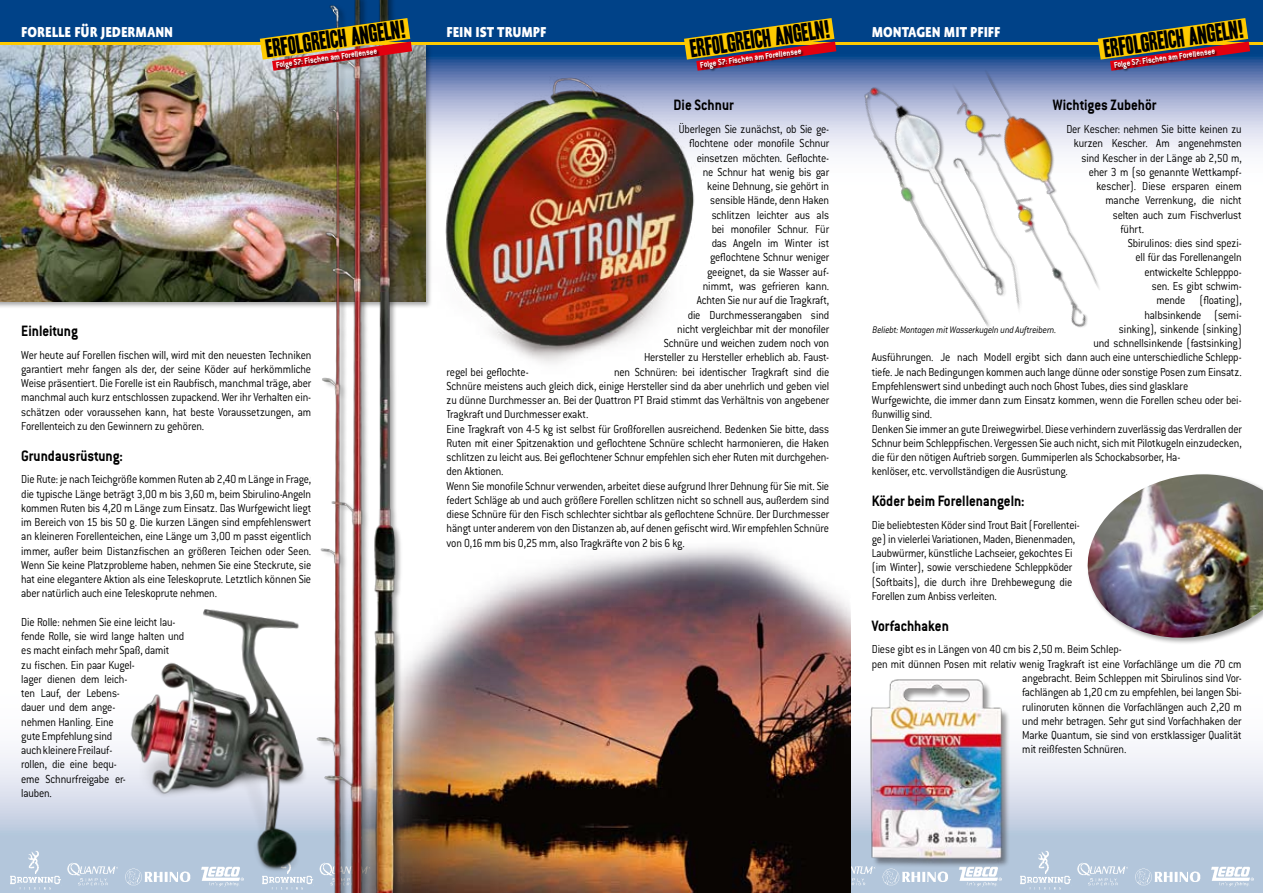
<style>
.page{position:relative;width:1263px;height:893px;background:#fff}
.page>*{position:absolute;margin:0;border:0;box-sizing:border-box;transform-origin:0 0}
.t1{font:21.6px "Headline One HPLHS";color:#000}
.t2{font:700 16.5px "Conduit ITC";color:#000;scale:.9 1}
.t3{font:900 16.5px "Profile";color:#fff;scale:.9 1}
.t4{font:300 12.75px/14.2px "Conduit ITC";letter-spacing:-.015em;color:#000;scale:.9 1}
.t5{font:italic 300 10.5px "Conduit ITC";letter-spacing:-.015em;color:#000;scale:.9 1}
.t6{font:700 9.15px "Conduit ITC";color:#fff;scale:.9 1}
</style>
<div class="page">
<svg style="left:0;top:610px;width:1263px;height:234px"></svg>
<svg style="left:0;top:0;width:1263px;height:152px;background:#38689f"></svg>
<img style="left:0;top:844px;width:1263px;height:49px">
<img style="left:405px;top:547px;width:445px;height:346px">
<img style="left:0;top:45px;width:425px;height:256px">
<img style="left:311px;top:0;width:94px;height:893px">
<hr style="left:0;top:43px;width:1263px;height:2px;background:#feca00">
<div style="left:276px;top:49px;width:104px;height:23px;background:#000;opacity:.75"></div>
<img style="left:260px;top:18px;width:152px;height:53px">
<div style="left:700px;top:49px;width:104px;height:23px;background:#536fa9"></div>
<svg style="left:684px;top:18px;width:152px;height:53px;background:#90743f"></svg>
<div style="left:1114px;top:49px;width:104px;height:23px;background:#536fa9"></div>
<svg style="left:1098px;top:18px;width:152px;height:53px;background:#806b49"></svg>
<img style="left:102px;top:579px;width:231px;height:314px">
<img style="left:402px;top:60px;width:316px;height:327px">
<img style="left:866px;top:674px;width:156px;height:199px">
<img style="left:837px;top:45px;width:82px;height:176px">
<img style="left:919px;top:35px;width:238px;height:293px">
<img style="left:1080px;top:474px;width:183px;height:173px">
<h1 class="t1" style="left:265px;top:38px;width:143px;rotate:-8deg">Erfolgreich Angeln!</h1>
<h1 class="t1" style="left:689px;top:38px;width:143px;rotate:-8deg">Erfolgreich Angeln!</h1>
<p class="t3" style="left:21px;top:23px;width:170px">FORELLE FÜR JEDERMANN</p>
<p class="t3" style="left:446px;top:23px;width:111px">FEIN IST TRUMPF</p>
<p class="t3" style="left:872px;top:23px;width:137px">MONTAGEN MIT PFIFF</p>
<p class="t6" style="left:275px;top:60px;width:115px;rotate:-8deg">Folge S7: Fischen am Forellensee</p>
<p class="t6" style="left:699px;top:60px;width:115px;rotate:-8deg">Folge S7: Fischen am Forellensee</p>
<h1 class="t1" style="left:1103px;top:38px;width:143px;rotate:-8deg">Erfolgreich Angeln!</h1>
<p class="t6" style="left:1113px;top:60px;width:115px;rotate:-8deg">Folge S7: Fischen am Forellensee</p>
<p class="t2" style="left:21px;top:321px;width:64px">Einleitung</p>
<p class="t4" style="left:21px;top:347px;width:324px;text-align:justify">Wer heute auf Forellen fischen will, wird mit den neuesten Techniken garantiert mehr fangen als der, der seine Köder auf herkömmliche Weise präsentiert. Die Forelle ist ein Raubfisch, manchmal träge, aber manchmal auch kurz entschlossen zupackend. Wer ihr Verhalten ein&shy;schätzen oder voraussehen kann, hat beste Voraussetzungen, am Forellenteich zu den Gewinnern zu gehören.</p>
<p class="t2" style="left:21px;top:446px;width:114px">Grundausrüstung:</p>
<p class="t4" style="left:21px;top:472px;width:324px;text-align:justify">Die Rute: je nach Teichgröße kommen Ruten ab 2,40 m Länge in Frage, die typische Länge beträgt 3,00 m bis 3,60 m, beim Sbirulino-Angeln kommen Ruten bis 4,20 m Länge zum Einsatz. Das Wurfgewicht liegt im Bereich von 15 bis 50 g. Die kurzen Längen sind empfehlenswert an kleineren Forellenteichen, eine Länge um 3,00 m passt eigentlich immer, außer beim Distanzfischen an größeren Teichen oder Seen.<br>Wenn Sie keine Platzprobleme haben, nehmen Sie eine Steckrute, sie hat eine elegantere Aktion als eine Teleskoprute. Letztlich können Sie aber natürlich auch eine Teleskoprute nehmen.</p>
<p class="t4" style="left:21px;top:615px;width:183px">Die Rolle: nehmen Sie eine leicht lau&shy;fende Rolle, sie wird lange halten und es macht einfach mehr Spaß, damit<br>zu fischen. Ein paar Kugel-<br>lager dienen dem leich-<br>ten Lauf, der Lebens-<br>dauer und dem ange-<br>nehmen Hanling. Eine<br>gute Empfehlung sind<br>auch kleinere Freilauf-<br>rollen, die eine bequ-<br>eme Schnurfreigabe er-<br>lauben.</p>
<p class="t2" style="left:674px;top:96px;width:68px">Die Schnur</p>
<p class="t4" style="left:644px;top:122px;width:207px;text-align:right">Überlegen Sie zunächst, ob Sie ge&shy;flochtene oder monofile Schnur einsetzen möchten. Geflochte-<br>ne Schnur hat wenig bis gar<br>keine Dehnung, sie gehört in<br>sensible Hände, denn Haken<br>schlitzen leichter aus als<br>bei monofiler Schnur. Für<br>das Angeln im Winter ist<br>geflochtene Schnur weniger<br>geeignet, da sie Wasser auf-<br>nimmt, was gefrieren kann.<br>Achten Sie nur auf die Tragkraft,<br>die Durchmesserangaben sind<br>nicht vergleichbar mit der monofiler<br>Schnüre und weichen zudem noch von<br>Hersteller zu Hersteller erheblich ab. Faust-</p>
<p class="t4" style="left:446px;top:364px;width:427px;text-indent:168px">nen Schnüren: bei identischer Tragkraft sind die Schnüre meistens auch gleich dick, einige Hersteller sind da aber unehrlich und geben viel zu dünne Durchmesser an. Bei der Quattron PT Braid stimmt das Verhältnis von angebener Tragkraft und Durchmesser exakt.<br>Eine Tragkraft von 4-5 kg ist selbst für Großforellen ausreichend. Bedenken Sie bitte, dass Ruten mit einer Spitzenaktion und geflochtene Schnüre schlecht harmonieren, die Haken schlitzen zu leicht aus. Bei geflochtener Schnur empfehlen sich eher Ruten mit durchgehen&shy;den Aktionen.<br>Wenn Sie monofile Schnur verwenden, arbeitet diese aufgrund Ihrer Dehnung für Sie mit. Sie federt Schläge ab und auch größere Forellen schlitzen nicht so schnell aus, außerdem sind diese Schnüre für den Fisch schlechter sichtbar als geflochtene Schnüre. Der Durchmesser hängt unter anderem von den Distanzen ab, auf denen gefischt wird. Wir empfehlen Schnüre von 0,16 mm bis 0,25 mm, also Tragkräfte von 2 bis 6 kg.</p>
<p class="t4" style="left:446px;top:364px;width:93px">regel bei geflochte-</p>
<p class="t2" style="left:1053px;top:96px;width:117px">Wichtiges Zubehör</p>
<p class="t4" style="left:1066px;top:122px;width:196px">Der Kescher: nehmen Sie bitte keinen zu</p>
<p class="t4" style="left:1074px;top:136px;width:188px">kurzen Kescher. Am angenehmsten</p>
<p class="t4" style="left:1081px;top:151px;width:180px">sind Kescher in der Länge ab 2,50 m,</p>
<p class="t4" style="left:1089px;top:165px;width:171px">eher 3 m (so genannte Wettkampf-</p>
<p class="t4" style="left:1096px;top:179px;width:163px">kescher). Diese ersparen einem</p>
<p class="t4" style="left:1105px;top:193px;width:153px">manche Verrenkung, die nicht</p>
<p class="t4" style="left:1113px;top:208px;width:145px">selten auch zum Fischverlust</p>
<p class="t4" style="left:1120px;top:222px;width:28px">führt.</p>
<p class="t4" style="left:1128px;top:236px;width:128px">Sbirulinos: dies sind spezi-</p>
<p class="t4" style="left:1135px;top:250px;width:120px">ell für das Forellenangeln</p>
<p class="t4" style="left:1144px;top:265px;width:110px">entwickelte Schlepppo-</p>
<p class="t4" style="left:1152px;top:279px;width:101px">sen. Es gibt schwim-</p>
<p class="t4" style="left:1156px;top:293px;width:96px">mende (floating),</p>
<p class="t4" style="left:1144px;top:307px;width:110px">halbsinkende (semi-</p>
<p class="t4" style="left:1119px;top:322px;width:138px">sinking), sinkende (sinking)</p>
<p class="t4" style="left:1093px;top:336px;width:166px">und schnellsinkende (fastsinking)</p>
<p class="t4" style="left:872px;top:350px;width:413px">Ausführungen. Je nach Modell ergibt sich dann auch eine unterschiedliche Schlepp-</p>
<p class="t4" style="left:872px;top:364px;width:413px">tiefe. Je nach Bedingungen kommen auch lange dünne oder sonstige Posen zum Einsatz.</p>
<p class="t4" style="left:872px;top:379px;width:353px">Empfehlenswert sind unbedingt auch noch Ghost Tubes, dies sind glasklare</p>
<p class="t4" style="left:872px;top:393px;width:412px">Wurfgewichte, die immer dann zum Einsatz kommen, wenn die Forellen scheu oder bei-</p>
<p class="t4" style="left:872px;top:407px;width:69px">ßunwillig sind.</p>
<p class="t4" style="left:872px;top:421px;width:413px">Denken Sie immer an gute Dreiwegwirbel. Diese verhindern zuverlässig das Verdrallen der</p>
<p class="t4" style="left:872px;top:436px;width:413px">Schnur beim Schleppfischen. Vergessen Sie auch nicht, sich mit Pilotkugeln einzudecken,</p>
<p class="t4" style="left:872px;top:450px;width:344px">die für den nötigen Auftrieb sorgen. Gummiperlen als Schockabsorber, Ha-</p>
<p class="t4" style="left:872px;top:464px;width:220px">kenlöser, etc. vervollständigen die Ausrüstung.</p>
<p class="t2" style="left:872px;top:491px;width:171px">Köder beim Forellenangeln:</p>
<p class="t4" style="left:872px;top:518px;width:233px">Die beliebtesten Köder sind Trout Bait (Forellentei&shy;ge) in vielerlei Variationen, Maden, Bienenmaden, Laubwürmer, künstliche Lachseier, gekochtes Ei (im Winter), sowie verschiedene Schleppköder (Softbaits), die durch ihre Drehbewegung die Forellen zum Anbiss verleiten.</p>
<p class="t2" style="left:872px;top:616px;width:87px">Vorfachhaken</p>
<p class="t4" style="left:872px;top:642px;width:279px">Diese gibt es in Längen von 40 cm bis 2,50 m. Beim Schlep-</p>
<p class="t4" style="left:872px;top:657px;width:412px">pen mit dünnen Posen mit relativ wenig Tragkraft ist eine Vorfachlänge um die 70 cm</p>
<p class="t4" style="left:1022px;top:671px;width:245px">angebracht. Beim Schleppen mit Sbirulinos sind Vor-</p>
<p class="t4" style="left:1022px;top:685px;width:245px">fachlängen ab 1,20 cm zu empfehlen, bei langen Sbi-</p>
<p class="t4" style="left:1022px;top:699px;width:245px">rulinoruten können die Vorfachlängen auch 2,20 m</p>
<p class="t4" style="left:1022px;top:714px;width:245px">und mehr betragen. Sehr gut sind Vorfachhaken der</p>
<p class="t4" style="left:1022px;top:728px;width:245px">Marke Quantum, sie sind von erstklassiger Qualität</p>
<p class="t4" style="left:1022px;top:742px;width:117px">mit reißfesten Schnüren.</p>
<p class="t5" style="left:873px;top:324px;width:206px">Beliebt: Montagen mit Wasserkugeln und Auftreibern.</p>
</div>
